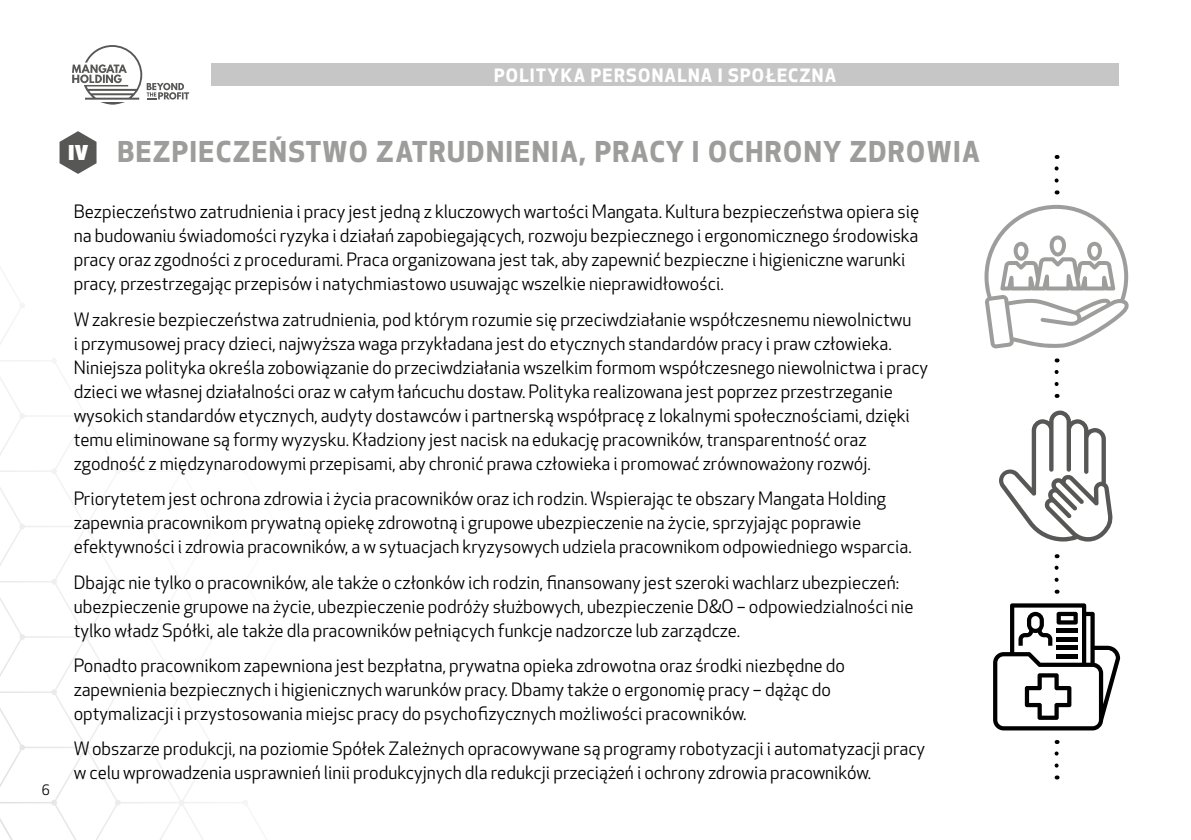
<style>
.page{position:relative;width:1191px;height:840px;background:#fff}
.page>*{position:absolute;margin:0;border:0;box-sizing:border-box;transform-origin:0 0}
.t1{font:700 28px "Apex New";letter-spacing:.05em;color:#9d9d9c}
.t2{font:18px/24px "Apex New";color:#000}
.t3{font:700 18px "Apex New";letter-spacing:.07em;color:#fff}
.t4{font:14px "Apex New";color:#000}
.s1{font-weight:900;font-size:20px;color:#fff}
</style>
<div class="page">
<div style="left:211px;top:63px;width:908px;height:23px;background:#c6c6c6"></div>
<svg style="left:0;top:45px;width:238px;height:794px"></svg>
<svg style="left:60px;top:131px;width:37px;height:43px"></svg>
<svg style="left:984px;top:205px;width:145px;height:143px"></svg>
<svg style="left:999px;top:410px;width:114px;height:131px"></svg>
<svg style="left:993px;top:603px;width:127px;height:127px"></svg>
<svg style="left:1054px;top:155px;width:4px;height:25px"></svg>
<svg style="left:1054px;top:358px;width:4px;height:26px"></svg>
<svg style="left:1054px;top:554px;width:4px;height:25px"></svg>
<svg style="left:1054px;top:740px;width:4px;height:25px"></svg>
<p class="t3" style="left:494px;top:62px;width:344px">POLITYKA PERSONALNA I SPOŁECZNA</p>
<p class="t4" style="left:42px;top:780px;width:10px">6</p>
<h1 class="t1" style="left:68px;top:132px;width:913px"><span class="s1">IV</span> BEZPIECZEŃSTWO ZATRUDNIENIA, PRACY I OCHRONY ZDROWIA</h1>
<p class="t2" style="left:74px;top:199px;width:847px">Bezpieczeństwo zatrudnienia i pracy jest jedną z kluczowych wartości Mangata. Kultura bezpieczeństwa opiera się na budowaniu świadomości ryzyka i działań zapobiegających, rozwoju bezpiecznego i ergonomicznego środowiska pracy oraz zgodności z procedurami. Praca organizowana jest tak, aby zapewnić bezpieczne i higieniczne warunki pracy, przestrzegając przepisów i natychmiastowo usuwając wszelkie nieprawidłowości.</p>
<p class="t2" style="left:74px;top:307px;width:856px">W zakresie bezpieczeństwa zatrudnienia, pod którym rozumie się przeciwdziałanie współczesnemu niewolnictwu<br>i przymusowej pracy dzieci, najwyższa waga przykładana jest do etycznych standardów pracy i praw człowieka.<br>Niniejsza polityka określa zobowiązanie do przeciwdziałania wszelkim formom współczesnego niewolnictwa i pracy dzieci we własnej działalności oraz w całym łańcuchu dostaw. Polityka realizowana jest poprzez przestrzeganie wysokich standardów etycznych, audyty dostawców i partnerską współpracę z lokalnymi społecznościami, dzięki temu eliminowane są formy wyzysku. Kładziony jest nacisk na edukację pracowników, transparentność oraz zgodność z międzynarodowymi przepisami, aby chronić prawa człowieka i promować zrównoważony rozwój.</p>
<p class="t2" style="left:74px;top:486px;width:839px">Priorytetem jest ochrona zdrowia i życia pracowników oraz ich rodzin. Wspierając te obszary Mangata Holding zapewnia pracownikom prywatną opiekę zdrowotną i grupowe ubezpieczenie na życie, sprzyjając poprawie efektywności i zdrowia pracowników, a w sytuacjach kryzysowych udziela pracownikom odpowiedniego wsparcia.</p>
<p class="t2" style="left:74px;top:569px;width:841px">Dbając nie tylko o pracowników, ale także o członków ich rodzin, finansowany jest szeroki wachlarz ubezpieczeń: ubezpieczenie grupowe na życie, ubezpieczenie podróży służbowych, ubezpieczenie D&amp;O – odpowiedzialności nie tylko władz Spółki, ale także dla pracowników pełniących funkcje nadzorcze lub zarządcze.</p>
<p class="t2" style="left:74px;top:653px;width:772px">Ponadto pracownikom zapewniona jest bezpłatna, prywatna opieka zdrowotna oraz środki niezbędne do zapewnienia bezpiecznych i higienicznych warunków pracy. Dbamy także o ergonomię pracy – dążąc do optymalizacji i przystosowania miejsc pracy do psychofizycznych możliwości pracowników.</p>
<p class="t2" style="left:74px;top:736px;width:853px">W obszarze produkcji, na poziomie Spółek Zależnych opracowywane są programy robotyzacji i automatyzacji pracy w celu wprowadzenia usprawnień linii produkcyjnych dla redukcji przeciążeń i ochrony zdrowia pracowników.</p>
</div>
